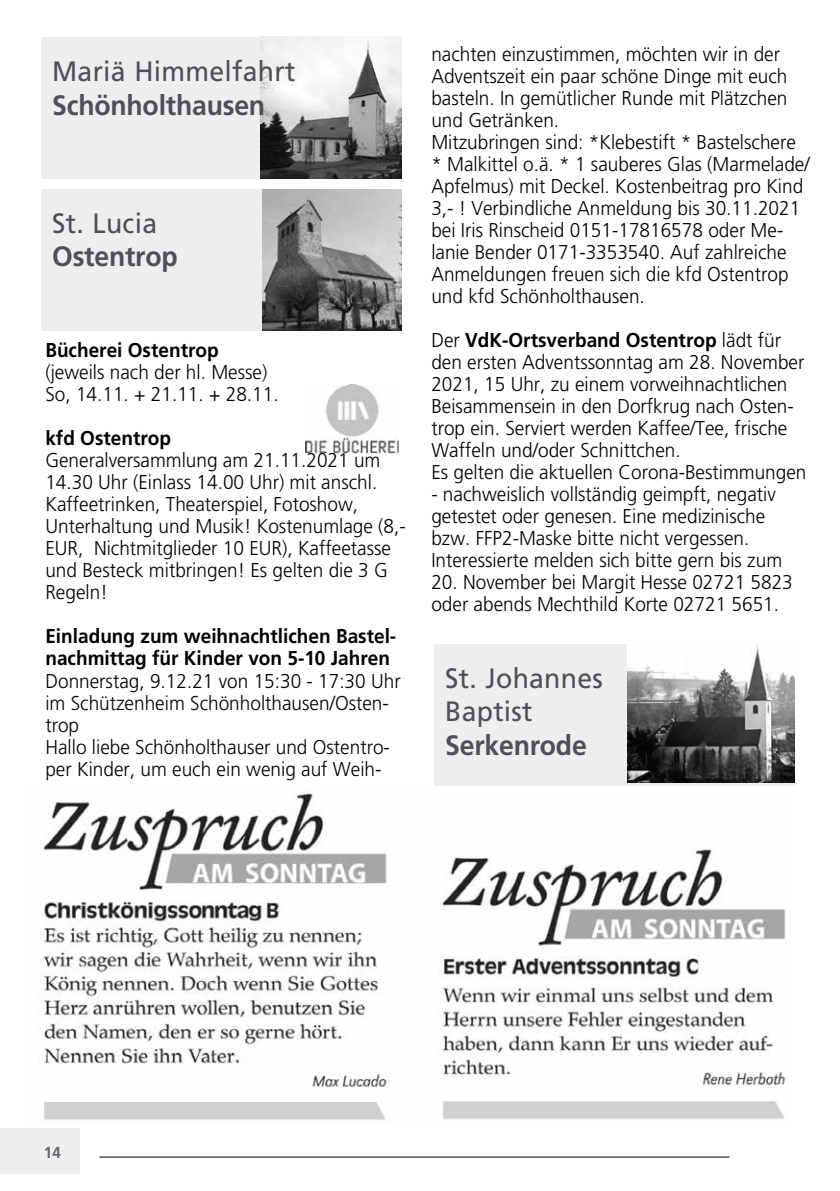
<style>
.page{position:relative;width:840px;height:1191px;background:#fff}
.page>*{position:absolute;margin:0;border:0;box-sizing:border-box;transform-origin:0 0}
.t1{font:28px/33.6px "Frutiger";letter-spacing:.01em;color:#504f53;scale:.95 1}
.t2{font:700 28px "Frutiger";letter-spacing:-.01em;color:#504f53;scale:.95 1}
.t3{font:300 20px/22px "Frutiger";color:#000;scale:.95 1}
.t4{font:700 20px/22px "Frutiger";color:#000;scale:.95 1}
.t5{font:700 16px "Frutiger";color:#68676c;scale:.95 1}
.s1{font-weight:700}
</style>
<div class="page">
<div style="left:0;top:1128px;width:79px;height:46px;background:#edeeef"></div>
<hr style="left:99px;top:1156px;width:630px;height:1px;background:#000">
<div style="left:41px;top:189px;width:360px;height:141px;background:#edeeef"></div>
<img style="left:262px;top:190px;width:139px;height:140px">
<div style="left:41px;top:37px;width:360px;height:141px;background:#edeeef"></div>
<img style="left:260px;top:37px;width:141px;height:141px">
<div style="left:434px;top:643px;width:360px;height:142px;background:#edeeef"></div>
<img style="left:627px;top:643px;width:167px;height:139px">
<img style="left:305px;top:384px;width:93px;height:70px">
<img style="left:38px;top:791px;width:751px;height:330px">
<h1 class="t1" style="left:52px;top:54px;width:257px">Mariä Himmelfahrt</h1>
<h1 class="t2" style="left:52px;top:88px;width:225px">Schönholthausen</h1>
<h1 class="t1" style="left:52px;top:206px;width:112px">St. Lucia</h1>
<h1 class="t2" style="left:52px;top:240px;width:133px">Ostentrop</h1>
<p class="t4" style="left:45px;top:339px;width:184px">Bücherei Ostentrop</p>
<p class="t3" style="left:45px;top:361px;width:247px">(jeweils nach der hl. Messe)<br>So, 14.11. + 21.11. + 28.11.</p>
<p class="t4" style="left:45px;top:427px;width:134px">kfd Ostentrop</p>
<p class="t3" style="left:45px;top:449px;width:380px">Generalversammlung am 21.11.2021 um 14.30 Uhr (Einlass 14.00 Uhr) mit anschl.<br>Kaffeetrinken, Theaterspiel, Fotoshow, Unterhaltung und Musik! Kostenumlage (8,- EUR, Nichtmitglieder 10 EUR), Kaffeetasse und Besteck mitbringen! Es gelten die 3 G Regeln!</p>
<p class="t4" style="left:45px;top:625px;width:370px">Einladung zum weihnachtlichen Bastel&shy;nachmittag für Kinder von 5-10 Jahren</p>
<p class="t3" style="left:45px;top:669px;width:375px">Donnerstag, 9.12.21 von 15:30 - 17:30 Uhr im Schützenheim Schönholthausen/Osten&shy;trop<br>Hallo liebe Schönholthauser und Ostentro&shy;per Kinder, um euch ein wenig auf Weih-</p>
<p class="t3" style="left:431px;top:43px;width:399px">nachten einzustimmen, möchten wir in der Adventszeit ein paar schöne Dinge mit euch basteln. In gemütlicher Runde mit Plätzchen und Getränken.<br>Mitzubringen sind: *Klebestift * Bastelschere * Malkittel o.ä. * 1 sauberes Glas (Marmelade/ Apfelmus) mit Deckel. Kostenbeitrag pro Kind 3,- ! Verbindliche Anmeldung bis 30.11.2021 bei Iris Rinscheid 0151-17816578 oder Me&shy;lanie Bender 0171-3353540. Auf zahlreiche Anmeldungen freuen sich die kfd Ostentrop und kfd Schönholthausen.</p>
<p class="t3" style="left:431px;top:329px;width:396px">Der <span class="s1">VdK-Ortsverband Ostentrop</span> lädt für den ersten Adventssonntag am 28. November 2021, 15 Uhr, zu einem vorweihnachtlichen Beisammensein in den Dorfkrug nach Osten&shy;trop ein. Serviert werden Kaffee/Tee, frische Waffeln und/oder Schnittchen.<br>Es gelten die aktuellen Corona-Bestimmungen</p>
<p class="t3" style="left:431px;top:483px;width:370px">- nachweislich vollständig geimpft, negativ getestet oder genesen. Eine medizinische bzw. FFP2-Maske bitte nicht vergessen.<br>Interessierte melden sich bitte gern bis zum</p>
<p class="t3" style="left:431px;top:571px;width:382px">20. November bei Margit Hesse 02721 5823 oder abends Mechthild Korte 02721 5651.</p>
<h1 class="t1" style="left:445px;top:661px;width:167px">St. Johannes<br>Baptist</h1>
<h1 class="t2" style="left:445px;top:729px;width:150px">Serkenrode</h1>
<p class="t5" style="left:44px;top:1143px;width:19px">14</p>
</div>
